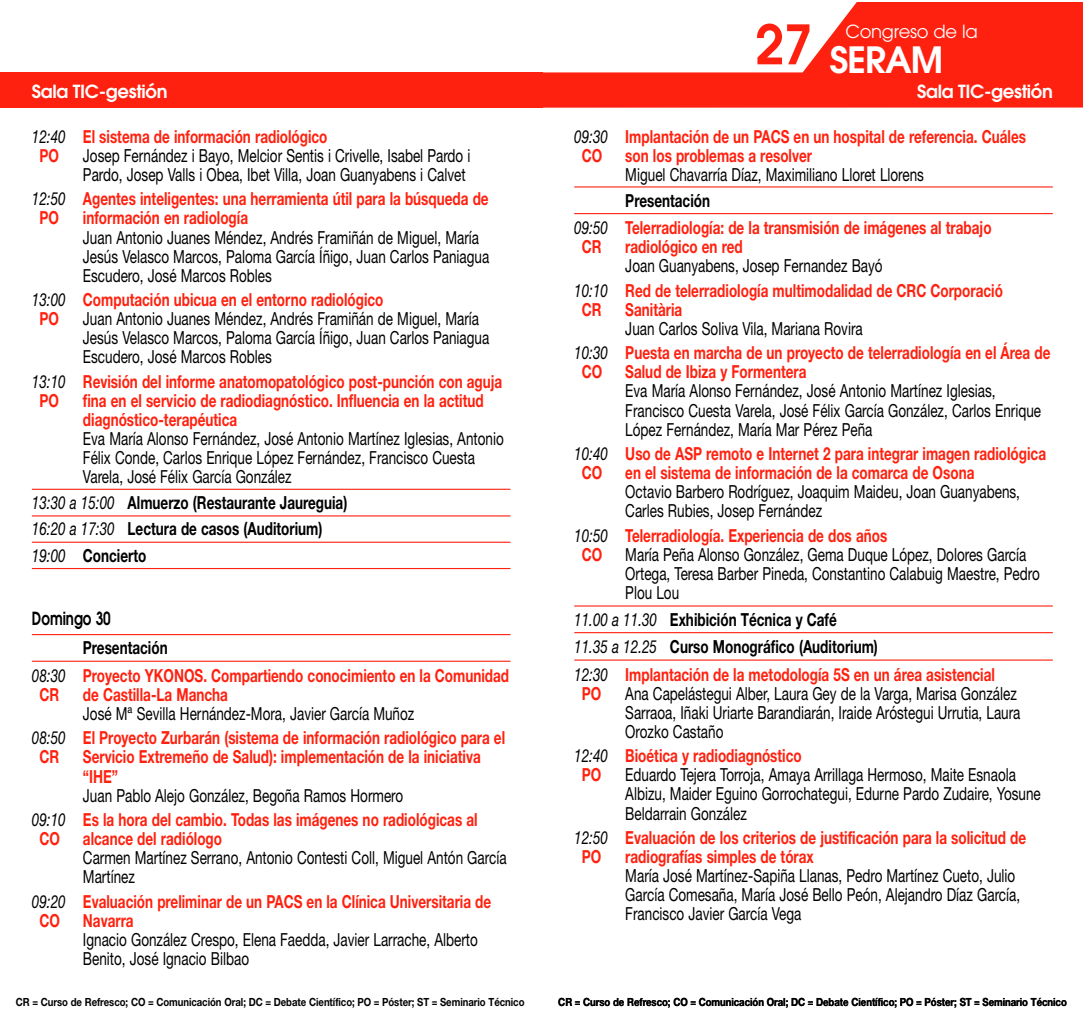
<style>
.page{position:relative;width:1085px;height:1022px;background:#fff}
.page>*{position:absolute;margin:0;border:0;box-sizing:border-box;transform-origin:0 0}
.t1{font:600 54px "Avant Garde";color:#ff210f;scale:.95 1}
.t2{font:600 36px "Avant Garde";letter-spacing:-.03em;color:#fff}
.t3{font:18px/19.1px "Helvetica Neue";color:#000;scale:.75 1}
.t4{font:700 18px/19.1px "Helvetica Neue";color:#ff210f;scale:.75 1}
.t5{font:700 18px/27.4px "Helvetica Neue";color:#000;scale:.75 1}
.t6{font:600 18px "Avant Garde";letter-spacing:-.015em;color:#fff}
.t7{font:18px "Avant Garde";letter-spacing:-.015em;color:#fff}
.t8{font:600 18px "Avant Garde";color:#000;scale:.75 1}
.t9{font:700 11.25px "Helvetica Neue";letter-spacing:-.005em;color:#000;scale:.85 1}
.s1{font-weight:400;font-style:italic;color:#000}
.s2{font-weight:400;font-style:italic}
.s3{color:#000}
.s4{font-weight:400;color:#000}
.s5{color:#ff210f}
</style>
<div class="page">
<hr style="left:574px;top:186px;width:478px;height:1px;background:#ff210f">
<hr style="left:574px;top:213px;width:478px;height:1px;background:#ff210f">
<hr style="left:574px;top:605px;width:478px;height:1px;background:#ff210f">
<hr style="left:574px;top:632px;width:478px;height:1px;background:#ff210f">
<hr style="left:574px;top:659px;width:478px;height:1px;background:#ff210f">
<svg style="left:542px;top:2px;width:540px;height:106px;fill:#ff210f"></svg>
<hr style="left:32px;top:488px;width:478px;height:2px;background:#ff210f">
<hr style="left:32px;top:515px;width:478px;height:1px;background:#ff210f">
<hr style="left:32px;top:541px;width:478px;height:2px;background:#ff210f">
<hr style="left:32px;top:568px;width:478px;height:1px;background:#ff210f">
<hr style="left:32px;top:634px;width:478px;height:1px;background:#ff210f">
<hr style="left:32px;top:660px;width:478px;height:1px;background:#ff210f">
<div style="left:0;top:72px;width:542px;height:36px;background:#ff210f"></div>
<p class="t6" style="left:32px;top:84px;width:137px">Sala TIC-gestión</p>
<p class="t4" style="left:39px;top:128px;width:386px;text-indent:-8px"><span class="s1">12:40</span> El sistema de información radiológico<br>PO</p>
<p class="t3" style="left:83px;top:148px;width:518px">Josep Fernández i Bayo, Melcior Sentis i Crivelle, Isabel Pardo i<br>Pardo, Josep Valls i Obea, Ibet Villa, Joan Guanyabens i Calvet</p>
<p class="t4" style="left:39px;top:191px;width:600px;text-indent:-8px"><span class="s1">12:50</span> Agentes inteligentes: una herramienta útil para la búsqueda de<br>PO</p>
<p class="t4" style="left:83px;top:210px;width:222px">información en radiología</p>
<p class="t3" style="left:83px;top:229px;width:543px">Juan Antonio Juanes Méndez, Andrés Framiñán de Miguel, María<br>Jesús Velasco Marcos, Paloma García Íñigo, Juan Carlos Paniagua<br>Escudero, José Marcos Robles</p>
<p class="t4" style="left:39px;top:292px;width:460px;text-indent:-8px"><span class="s1">13:00</span> Computación ubicua en el entorno radiológico<br>PO</p>
<p class="t3" style="left:83px;top:311px;width:543px">Juan Antonio Juanes Méndez, Andrés Framiñán de Miguel, María<br>Jesús Velasco Marcos, Paloma García Íñigo, Juan Carlos Paniagua<br>Escudero, José Marcos Robles</p>
<p class="t4" style="left:39px;top:373px;width:618px;text-indent:-8px"><span class="s1">13:10</span> Revisión del informe anatomopatológico post-punción con aguja<br>PO</p>
<p class="t4" style="left:83px;top:392px;width:536px">fina en el servicio de radiodiagnóstico. Influencia en la actitud diagnóstico-terapéutica</p>
<p class="t3" style="left:83px;top:431px;width:562px">Eva María Alonso Fernández, José Antonio Martínez Iglesias, Antonio<br>Félix Conde, Carlos Enrique López Fernández, Francisco Cuesta<br>Varela, José Félix García González</p>
<p class="t5" style="left:32px;top:491px;width:422px;line-height:26.3px"><span class="s2">13:30 a 15:00</span> Almuerzo (Restaurante Jaureguia)<br><span class="s2">16:20 a 17:30</span> Lectura de casos (Auditorium)<br><span class="s2">19:00</span> Concierto</p>
<p class="t8" style="left:32px;top:611px;width:107px">Domingo 30</p>
<p class="t4" style="left:32px;top:635px;width:638px;line-height:27.4px;text-indent:51px"><span class="s3">Presentación<br></span><span class="s1">08:30</span> Proyecto YKONOS. Compartiendo conocimiento en la Comunidad</p>
<p class="t4" style="left:39px;top:686px;width:28px">CR</p>
<p class="t4" style="left:83px;top:686px;width:195px">de Castilla-La Mancha</p>
<p class="t4" style="left:32px;top:703px;width:632px;line-height:24.3px;text-indent:51px"><span class="s4">José Mª Sevilla Hernández-Mora, Javier García Muñoz<br></span><span class="s1">08:50</span> El Proyecto Zurbarán (sistema de información radiológico para el</p>
<p class="t4" style="left:39px;top:749px;width:28px">CR</p>
<p class="t4" style="left:83px;top:749px;width:532px">Servicio Extremeño de Salud): implementación de la iniciativa “IHE”</p>
<p class="t4" style="left:32px;top:784px;width:596px;line-height:24.3px;text-indent:51px"><span class="s4">Juan Pablo Alejo González, Begoña Ramos Hormero<br></span><span class="s1">09:10</span> Es la hora del cambio. Todas las imágenes no radiológicas al</p>
<p class="t4" style="left:39px;top:830px;width:29px">CO</p>
<p class="t4" style="left:83px;top:830px;width:187px">alcance del radiólogo</p>
<p class="t3" style="left:83px;top:850px;width:566px">Carmen Martínez Serrano, Antonio Contesti Coll, Miguel Antón García<br>Martínez</p>
<p class="t4" style="left:39px;top:893px;width:604px;text-indent:-8px"><span class="s1">09:20</span> Evaluación preliminar de un PACS en la Clínica Universitaria de<br>CO</p>
<p class="t4" style="left:83px;top:912px;width:69px">Navarra</p>
<p class="t3" style="left:83px;top:931px;width:528px">Ignacio González Crespo, Elena Faedda, Javier Larrache, Alberto<br>Benito, José Ignacio Bilbao</p>
<h1 class="t1" style="left:755px;top:24px;width:62px">27</h1>
<p class="t7" style="left:845px;top:24px;width:134px">Congreso de la</p>
<h2 class="t2" style="left:829px;top:46px;width:115px">SERAM</h2>
<p class="t6" style="left:917px;top:84px;width:137px">Sala TIC-gestión</p>
<p class="t4" style="left:582px;top:128px;width:594px;text-indent:-8px"><span class="s1">09:30</span> Implantación de un PACS en un hospital de referencia. Cuáles<br>CO</p>
<p class="t4" style="left:625px;top:147px;width:250px">son los problemas a resolver</p>
<p class="t3" style="left:625px;top:167px;width:400px">Miguel Chavarría Díaz, Maximiliano Lloret Llorens</p>
<p class="t4" style="left:574px;top:188px;width:558px;line-height:27.4px;text-indent:51px"><span class="s3">Presentación<br></span><span class="s1">09:50</span> Telerradiología: de la transmisión de imágenes al trabajo</p>
<p class="t4" style="left:582px;top:239px;width:28px">CR</p>
<p class="t4" style="left:625px;top:239px;width:158px">radiológico en red</p>
<p class="t4" style="left:574px;top:255px;width:573px;line-height:24.3px;text-indent:51px"><span class="s4">Joan Guanyabens, Josep Fernandez Bayó<br></span><span class="s1">10:10</span> Red de telerradiología multimodalidad de CRC Corporació</p>
<p class="t4" style="left:582px;top:301px;width:28px">CR</p>
<p class="t4" style="left:625px;top:301px;width:77px">Sanitària</p>
<p class="t4" style="left:574px;top:318px;width:636px;line-height:24.3px;text-indent:51px"><span class="s4">Juan Carlos Soliva Vila, Mariana Rovira<br></span><span class="s1">10:30</span> Puesta en marcha de un proyecto de telerradiología en el Área de</p>
<p class="t4" style="left:582px;top:364px;width:29px">CO</p>
<p class="t4" style="left:625px;top:364px;width:243px">Salud de Ibiza y Formentera</p>
<p class="t3" style="left:625px;top:383px;width:556px">Eva María Alonso Fernández, José Antonio Martínez Iglesias,<br>Francisco Cuesta Varela, José Félix García González, Carlos Enrique<br>López Fernández, María Mar Pérez Peña</p>
<p class="t4" style="left:582px;top:445px;width:620px;text-indent:-8px"><span class="s1">10:40</span> Uso de ASP remoto e Internet 2 para integrar imagen radiológica<br>CO</p>
<p class="t4" style="left:625px;top:464px;width:467px">en el sistema de información de la comarca de Osona</p>
<p class="t3" style="left:625px;top:484px;width:528px">Octavio Barbero Rodríguez, Joaquim Maideu, Joan Guanyabens,<br>Carles Rubies, Josep Fernández</p>
<p class="t4" style="left:582px;top:527px;width:409px;text-indent:-8px"><span class="s1">10:50</span> Telerradiología. Experiencia de dos años<br>CO</p>
<p class="t3" style="left:625px;top:546px;width:554px">María Peña Alonso González, Gema Duque López, Dolores García<br>Ortega, Teresa Barber Pineda, Constantino Calabuig Maestre, Pedro<br>Plou Lou</p>
<p class="t5" style="left:574px;top:607px;width:562px"><span class="s2">11.00 a 11.30</span> Exhibición Técnica y Café<br><span class="s2">11.35 a 12.25</span> Curso Monográfico (Auditorium)<br><span class="s2">12:30</span> <span class="s5">Implantación de la metodología 5S en un área asistencial</span></p>
<p class="t4" style="left:582px;top:685px;width:28px">PO</p>
<p class="t3" style="left:625px;top:685px;width:528px">Ana Capelástegui Alber, Laura Gey de la Varga, Marisa González<br>Sarraoa, Iñaki Uriarte Barandiarán, Iraide Aróstegui Urrutia, Laura<br>Orozko Castaño</p>
<p class="t4" style="left:582px;top:748px;width:295px;text-indent:-8px"><span class="s1">12:40</span> Bioética y radiodiagnóstico<br>PO</p>
<p class="t3" style="left:625px;top:767px;width:555px">Eduardo Tejera Torroja, Amaya Arrillaga Hermoso, Maite Esnaola<br>Albizu, Maider Eguino Gorrochategui, Edurne Pardo Zudaire, Yosune<br>Beldarrain González</p>
<p class="t4" style="left:582px;top:829px;width:594px;text-indent:-8px"><span class="s1">12:50</span> Evaluación de los criterios de justificación para la solicitud de<br>PO</p>
<p class="t4" style="left:625px;top:848px;width:253px">radiografías simples de tórax</p>
<p class="t3" style="left:625px;top:867px;width:528px">María José Martínez-Sapiña Llanas, Pedro Martínez Cueto, Julio<br>García Comesaña, María José Bello Peón, Alejandro Díaz García,<br>Francisco Javier García Vega</p>
<p class="t9" style="left:16px;top:997px;width:600px">CR = Curso de Refresco; CO = Comunicación Oral; DC = Debate Científico; PO = Póster; ST = Seminario Técnico</p>
<p class="t9" style="left:558px;top:997px;width:600px">CR = Curso de Refresco; CO = Comunicación Oral; DC = Debate Científico; PO = Póster; ST = Seminario Técnico</p>
</div>
